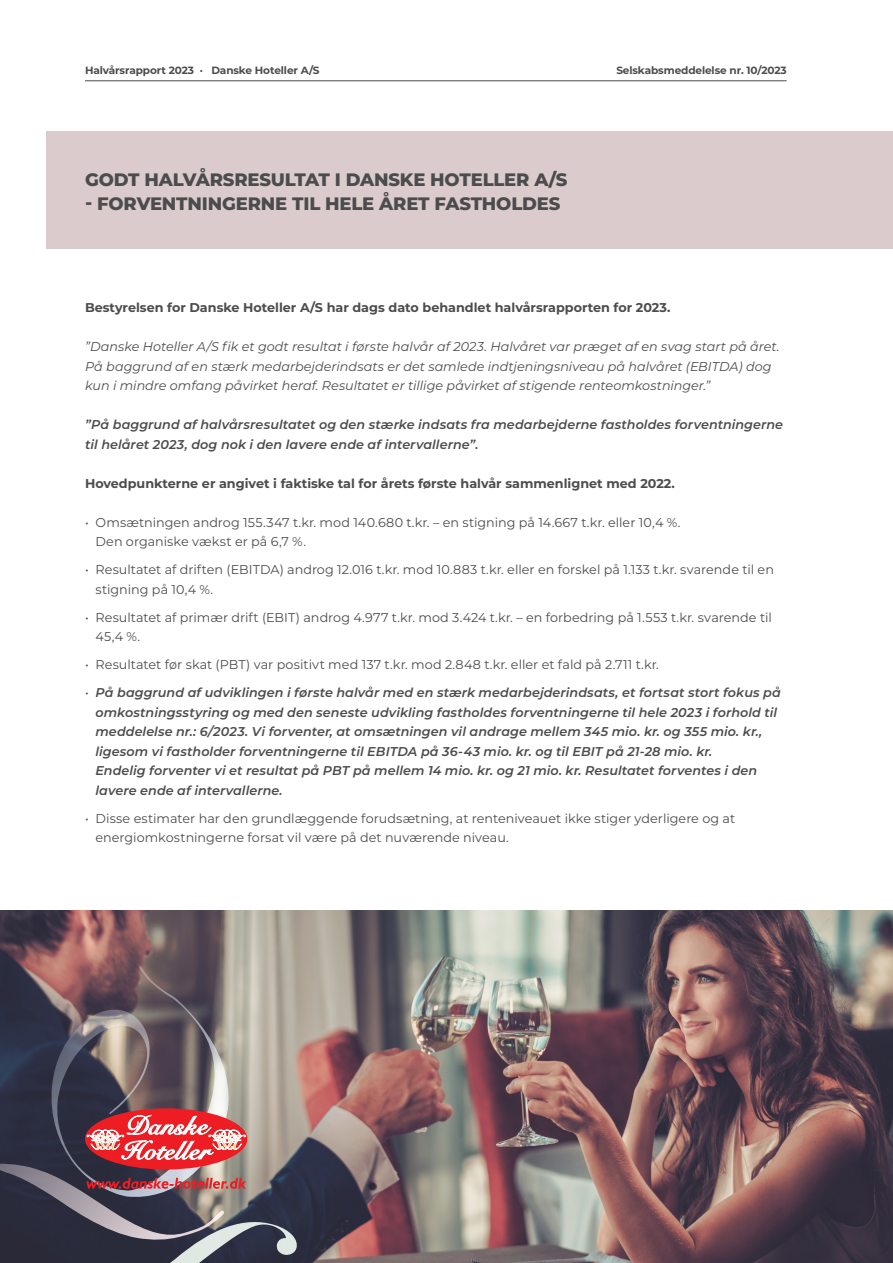
<style>
.page{position:relative;width:893px;height:1263px;background:#fff}
.page>*{position:absolute;margin:0;border:0;box-sizing:border-box;transform-origin:0 0}
.t1{font:800 18px "Montserrat";letter-spacing:-.01em;color:#4b4c4d}
.t2{font:italic 600 12.75px/19.5px "Montserrat";letter-spacing:.005em;color:#4b4c4d}
.t3{font:12.75px/19.5px "Montserrat";letter-spacing:.005em;color:#4b4c4d}
.t4{font:italic 12.75px/19.5px "Montserrat";color:#4b4c4d}
.t5{font:700 12.75px "Montserrat";color:#4b4c4d}
.t6{font:700 10.5px "Montserrat";letter-spacing:-.01em;color:#4b4c4d}
.s1{font-weight:400;font-style:normal}
</style>
<div class="page">
<hr style="left:85px;top:80px;width:702px;height:1px;background:#4b4c4d">
<img style="left:0;top:910px;width:893px;height:353px">
<div style="left:47px;top:131px;width:846px;height:118px;background:#dbcbcc"></div>
<svg style="left:0;top:965px;width:298px;height:298px;background:#756268"></svg>
<p class="t6" style="left:85px;top:63px;width:236px">Halvårsrapport 2023 · Danske Hoteller A/S</p>
<h1 class="t1" style="left:85px;top:167px;width:484px">GODT HALVÅRSRESULTAT I DANSKE HOTELLER A/S</h1>
<h1 class="t1" style="left:85px;top:191px;width:477px">- FORVENTNINGERNE TIL HELE ÅRET FASTHOLDES</h1>
<p class="t6" style="left:616px;top:63px;width:172px">Selskabsmeddelelse nr. 10/2023</p>
<p class="t5" style="left:85px;top:298px;width:587px">Bestyrelsen for Danske Hoteller A/S har dags dato behandlet halvårsrapporten for 2023.</p>
<p class="t4" style="left:85px;top:336px;width:696px">”Danske Hoteller A/S fik et godt resultat i første halvår af 2023. Halvåret var præget af en svag start på året.<br>På baggrund af en stærk medarbejderindsats er det samlede indtjeningsniveau på halvåret (EBITDA) dog kun i mindre omfang påvirket heraf. Resultatet er tillige påvirket af stigende renteomkostninger.”</p>
<p class="t2" style="left:85px;top:414px;width:700px">”På baggrund af halvårsresultatet og den stærke indsats fra medarbejderne fastholdes forventningerne til helåret 2023, dog nok i den lavere ende af intervallerne”.</p>
<p class="t5" style="left:85px;top:474px;width:591px">Hovedpunkterne er angivet i faktiske tal for årets første halvår sammenlignet med 2022.</p>
<p class="t3" style="left:95px;top:512px;width:587px;text-indent:-10px">• Omsætningen androg 155.347 t.kr. mod 140.680 t.kr. – en stigning på 14.667 t.kr. eller 10,4 %.<br>Den organiske vækst er på 6,7 %.</p>
<p class="t3" style="left:95px;top:559px;width:680px;text-indent:-10px">• Resultatet af driften (EBITDA) androg 12.016 t.kr. mod 10.883 t.kr. eller en forskel på 1.133 t.kr. svarende til en stigning på 10,4 %.</p>
<p class="t3" style="left:95px;top:607px;width:678px;text-indent:-10px">• Resultatet af primær drift (EBIT) androg 4.977 t.kr. mod 3.424 t.kr. – en forbedring på 1.553 t.kr. svarende til<br>45,4 %.</p>
<p class="t3" style="left:85px;top:654px;width:575px">• Resultatet før skat (PBT) var positivt med 137 t.kr. mod 2.848 t.kr. eller et fald på 2.711 t.kr.</p>
<p class="t2" style="left:95px;top:682px;width:687px;text-indent:-10px"><span class="s1">•</span> På baggrund af udviklingen i første halvår med en stærk medarbejderindsats, et fortsat stort fokus på omkostningsstyring og med den seneste udvikling fastholdes forventningerne til hele 2023 i forhold til meddelelse nr.: 6/2023. Vi forventer, at omsætningen vil andrage mellem 345 mio. kr. og 355 mio. kr., ligesom vi fastholder forventningerne til EBITDA på 36-43 mio. kr. og til EBIT på 21-28 mio. kr.<br>Endelig forventer vi et resultat på PBT på mellem 14 mio. kr. og 21 mio. kr. Resultatet forventes i den lavere ende af intervallerne.</p>
<p class="t3" style="left:95px;top:808px;width:641px;text-indent:-10px">• Disse estimater har den grundlæggende forudsætning, at renteniveauet ikke stiger yderligere og at energiomkostningerne forsat vil være på det nuværende niveau.</p>
</div>
